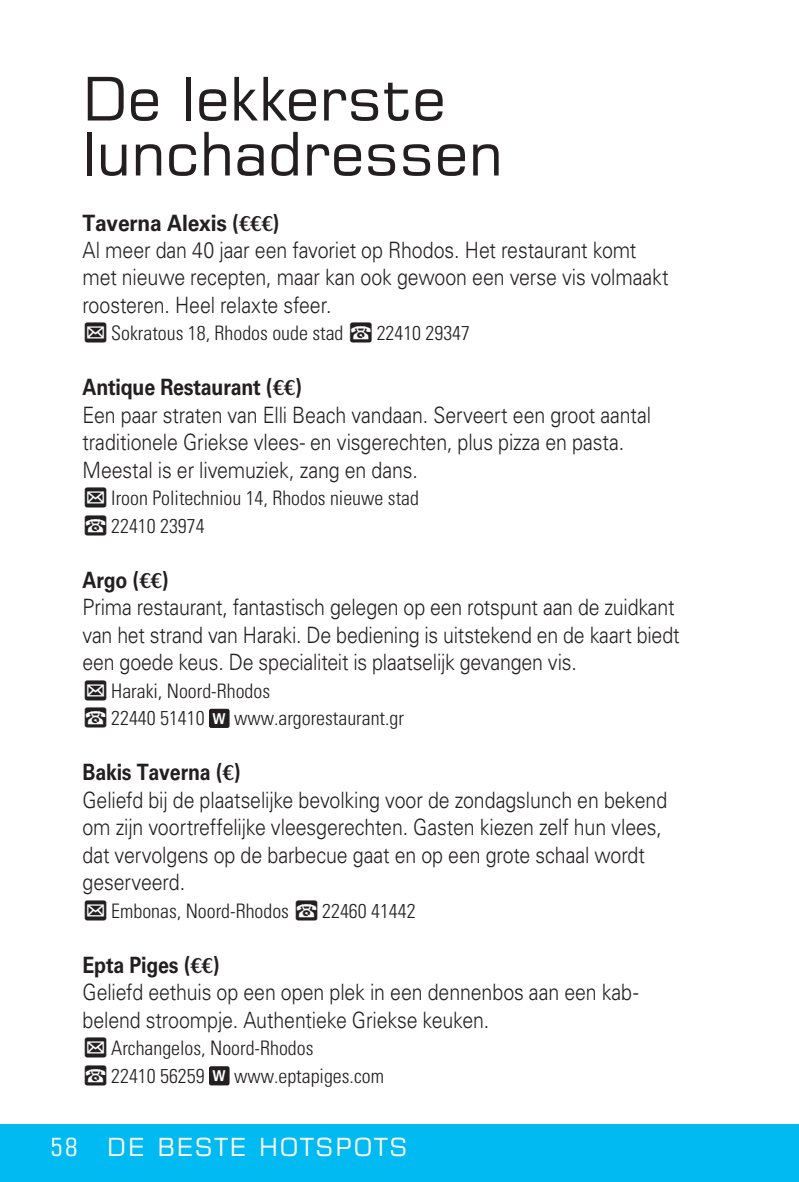
<style>
.page{position:relative;width:799px;height:1182px;background:#fff}
.page>*{position:absolute;margin:0;border:0;box-sizing:border-box;transform-origin:0 0}
.t1{font:60px/55px "Square 721 BT";color:#231f20}
.t2{font:25px "Square 721 BT";letter-spacing:.08em;color:#fff}
.t3{font:300 22.5px/27.5px "Univers LT Std";letter-spacing:-.005em;color:#231f20;scale:.87 1}
.t4{font:300 condensed 20px/27.5px "Univers LT Std";color:#231f20}
.s1{font-weight:700}
.s2{font-family:"AA Euro Sans Serif";font-weight:700}
.s3{font-family:"City Pack Plus Shift";font-weight:400;font-stretch:normal}
.s4{font-weight:700;font-stretch:normal;font-size:15px;color:#fff}
.s5{font-stretch:condensed}
</style>
<div class="page">
<div style="left:0;top:1122px;width:799px;height:59px;background:#00baf1"></div>
<hr style="left:0;top:1121px;width:799px;height:3px;background:#fff">
<div style="left:209px;top:708px;width:20px;height:20px;background:#231f20;border-radius:2px"></div>
<div style="left:209px;top:1066px;width:20px;height:19px;background:#231f20;border-radius:2px"></div>
<h1 class="t1" style="left:82px;top:70px;width:422px">De lekkerste lunchadressen</h1>
<p class="t3" style="left:82px;top:209px;width:675px"><span class="s1">Taverna Alexis (</span><span class="s2">€€€</span><span class="s1">)<br></span>Al meer dan 40 jaar een favoriet op Rhodos. Het restaurant komt met nieuwe recepten, maar kan ook gewoon een verse vis volmaakt roosteren. Heel relaxte sfeer.</p>
<p class="t4" style="left:82px;top:320px;width:389px"><span class="s3">B</span>Sokratous 18, Rhodos oude stad <span class="s3">C</span>22410 29347</p>
<p class="t3" style="left:82px;top:374px;width:655px"><span class="s1">Antique Restaurant (</span><span class="s2">€€</span><span class="s1">)<br></span>Een paar straten van Elli Beach vandaan. Serveert een groot aantal traditionele Griekse vlees- en visgerechten, plus pizza en pasta.<br>Meestal is er livemuziek, zang en dans.</p>
<p class="t4" style="left:82px;top:484px;width:338px"><span class="s3">B</span>Iroon Politechniou 14, Rhodos nieuwe stad<br><span class="s3">C</span>22410 23974</p>
<p class="t3" style="left:82px;top:566px;width:688px"><span class="s1">Argo (</span><span class="s2">€€</span><span class="s1">)<br></span>Prima restaurant, fantastisch gelegen op een rotspunt aan de zuidkant van het strand van Haraki. De bediening is uitstekend en de kaart biedt een goede keus. De specialiteit is plaatselijk gevangen vis.</p>
<p class="t4" style="left:82px;top:677px;width:323px"><span class="s3">B</span>Haraki, Noord-Rhodos<br><span class="s3">C</span>22440 51410 <span class="s4">W</span> www.argorestaurant.gr</p>
<p class="t3" style="left:82px;top:758px;width:673px"><span class="s1">Bakis Taverna (</span><span class="s2">€</span><span class="s1">)<br></span>Geliefd bij de plaatselijke bevolking voor de zondagslunch en bekend om zijn voortreffelijke vleesgerechten. Gasten kiezen zelf hun vlees, dat vervolgens op de barbecue gaat en op een grote schaal wordt geserveerd.</p>
<p class="t4" style="left:82px;top:897px;width:334px"><span class="s3">B</span>Embonas, Noord-Rhodos <span class="s3">C</span>22460 41442</p>
<p class="t3" style="left:82px;top:951px;width:640px"><span class="s1">Epta Piges (</span><span class="s2">€€</span><span class="s1">)<br></span>Geliefd eethuis op een open plek in een dennenbos aan een kab&shy;belend stroompje. Authentieke Griekse keuken.</p>
<p class="t4" style="left:82px;top:1034px;width:303px"><span class="s3">B</span>Archangelos, Noord-Rhodos<br><span class="s3">C</span>22410 56259 <span class="s4">W</span> www.eptapiges.com</p>
<p class="t2" style="left:51px;top:1130px;width:358px"><span class="s5">58</span> DE BESTE HOTSPOTS</p>
</div>
